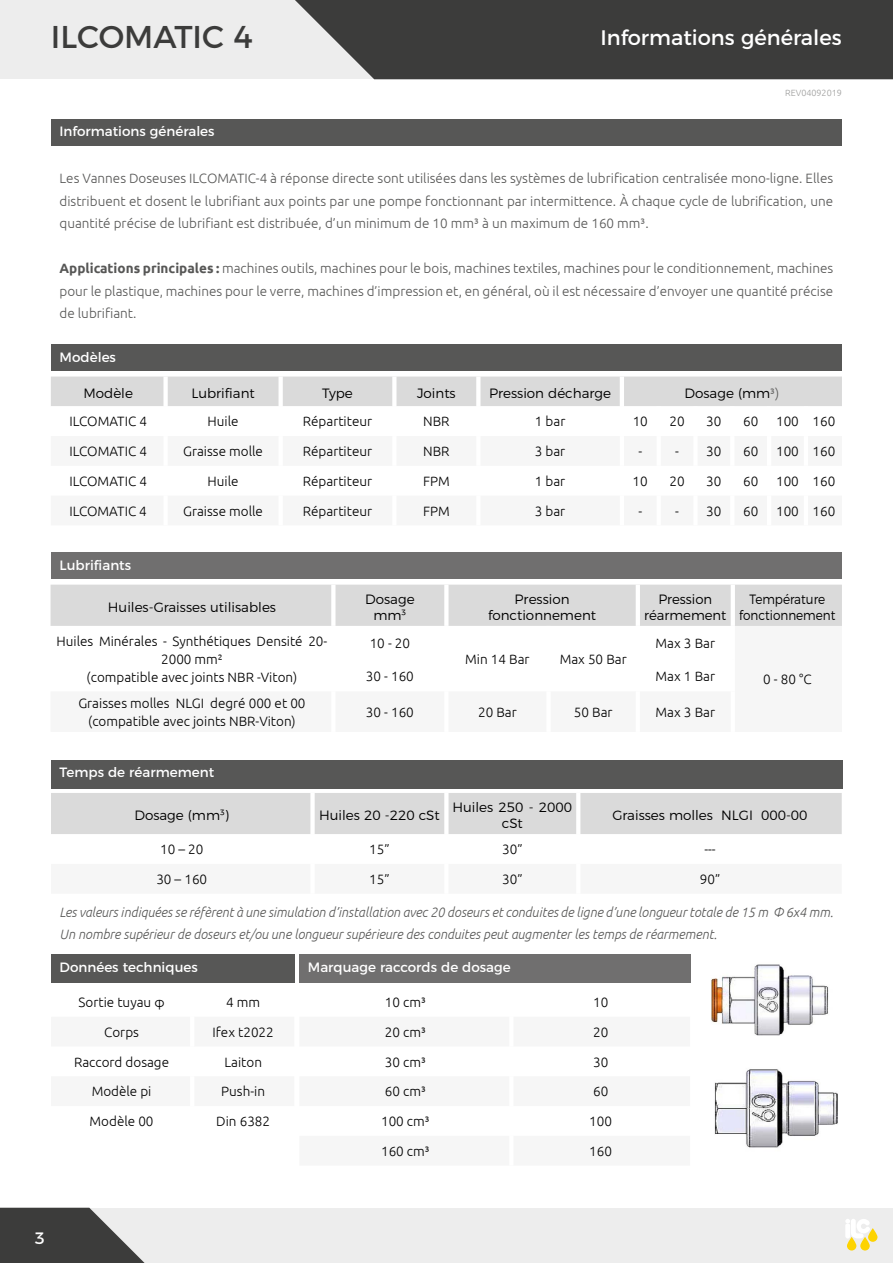
<style>
.page{position:relative;width:893px;height:1263px;background:#fff}
.page>*{position:absolute;margin:0;border:0;box-sizing:border-box;transform-origin:0 0}
.t1{font:31.5px "Montserrat";color:#3c3c3b}
.t2{font:21px "Montserrat";color:#fff}
.t3{font:16.5px "Montserrat";color:#fff}
.t4{font:300 13.5px/18px "Ubuntu";color:#000;text-align:center}
.t5{font:300 13.5px/22.5px "Ubuntu";color:#575756;text-align:justify}
.t6{font:italic 300 13.5px/22.5px "Ubuntu";color:#575756;scale:.96 1}
.t7{font:300 13.5px/16.2px "Montserrat";color:#000;text-align:center}
.t8{font:13.5px "Montserrat";color:#fff}
.t9{font:300 13.5px/16.2px "Montserrat";color:#000;text-align:center;scale:.89 1}
.t10{font:300 9px "Ubuntu";color:#9d9d9c}
.s1{font-weight:700}
.s2{font-family:"Ubuntu";color:#575756}
</style>
<div class="page">
<div style="left:0;top:1208px;width:893px;height:55px;background:#ededed"></div>
<svg style="left:0;top:1208px;width:145px;height:55px"></svg>
<div style="left:0;top:0;width:893px;height:79px;background:#ededed"></div>
<div style="left:295px;top:0;width:598px;height:79px;background:#3c3c3b"></div>
<svg style="left:847px;top:1237px;width:9px;height:13px"></svg>
<svg style="left:860px;top:1237px;width:10px;height:13px"></svg>
<svg style="left:868px;top:1228px;width:9px;height:14px"></svg>
<svg style="left:845px;top:1219px;width:25px;height:19px"></svg>
<img style="left:711px;top:964px;width:127px;height:184px">
<div style="left:51px;top:793px;width:791px;height:41px;background:#dadada"></div>
<div style="left:310px;top:793px;width:5px;height:41px;background:#fff"></div>
<hr style="left:444px;top:793px;width:4px;height:41px;background:#fff">
<hr style="left:576px;top:793px;width:4px;height:41px;background:#fff">
<div style="left:51px;top:585px;width:791px;height:41px;background:#dadada"></div>
<hr style="left:331px;top:585px;width:4px;height:41px;background:#fff">
<hr style="left:444px;top:585px;width:4px;height:41px;background:#fff">
<hr style="left:636px;top:585px;width:4px;height:41px;background:#fff">
<hr style="left:731px;top:585px;width:4px;height:41px;background:#fff">
<div style="left:51px;top:376px;width:791px;height:30px;background:#dadada"></div>
<div style="left:163px;top:376px;width:5px;height:30px;background:#fff"></div>
<hr style="left:279px;top:376px;width:4px;height:30px;background:#fff">
<hr style="left:392px;top:376px;width:4px;height:30px;background:#fff">
<hr style="left:476px;top:376px;width:4px;height:30px;background:#fff">
<hr style="left:620px;top:376px;width:4px;height:30px;background:#fff">
<div style="left:51px;top:344px;width:791px;height:27px;background:#575756"></div>
<div style="left:299px;top:954px;width:392px;height:29px;background:#706f6f"></div>
<div style="left:51px;top:954px;width:243px;height:29px;background:#575756"></div>
<div style="left:51px;top:760px;width:792px;height:28px;background:#575756"></div>
<div style="left:51px;top:552px;width:791px;height:27px;background:#706f6f"></div>
<div style="left:51px;top:119px;width:791px;height:27px;background:#575756"></div>
<h1 class="t1" style="left:51px;top:11px;width:204px">ILCOMATIC 4</h1>
<h2 class="t2" style="left:600px;top:21px;width:243px">Informations générales</h2>
<p class="t8" style="left:60px;top:121px;width:157px">Informations générales</p>
<p class="t10" style="left:785px;top:88px;width:58px">REV04092019</p>
<p class="t5" style="left:60px;top:167px;width:775px">Les Vannes Doseuses ILCOMATIC-4 à réponse directe sont utilisées dans les systèmes de lubrification centralisée mono-ligne. Elles distribuent et dosent le lubrifiant aux points par une pompe fonctionnant par intermittence. À chaque cycle de lubrification, une quantité précise de lubrifiant est distribuée, d’un minimum de 10 mm³ à un maximum de 160 mm³.</p>
<p class="t5" style="left:60px;top:257px;width:775px"><span class="s1">Applications principales :</span> machines outils, machines pour le bois, machines textiles, machines pour le conditionnement, machines pour le plastique, machines pour le verre, machines d’impression et, en général, où il est nécessaire d’envoyer une quantité précise de lubrifiant.</p>
<p class="t8" style="left:60px;top:346px;width:58px">Modèles</p>
<p class="t7" style="left:83px;top:384px;width:51px">Modèle</p>
<p class="t7" style="left:191px;top:384px;width:65px">Lubrifiant</p>
<p class="t7" style="left:322px;top:384px;width:32px">Type</p>
<p class="t7" style="left:417px;top:384px;width:40px">Joints</p>
<p class="t7" style="left:489px;top:384px;width:124px">Pression décharge</p>
<p class="t7" style="left:684px;top:384px;width:96px">Dosage (mm<span class="s2">³)</span></p>
<p class="t4" style="left:69px;top:412px;width:79px">ILCOMATIC 4</p>
<p class="t4" style="left:208px;top:412px;width:33px">Huile</p>
<p class="t4" style="left:303px;top:412px;width:71px">Répartiteur</p>
<p class="t4" style="left:423px;top:412px;width:28px">NBR</p>
<p class="t4" style="left:535px;top:412px;width:32px">1 bar</p>
<p class="t4" style="left:633px;top:412px;width:17px">10</p>
<p class="t4" style="left:669px;top:412px;width:17px">20</p>
<p class="t4" style="left:706px;top:412px;width:17px">30</p>
<p class="t4" style="left:743px;top:412px;width:17px">60</p>
<p class="t4" style="left:776px;top:412px;width:61px">100 160</p>
<p class="t4" style="left:69px;top:442px;width:79px">ILCOMATIC 4</p>
<p class="t4" style="left:183px;top:442px;width:81px">Graisse molle</p>
<p class="t4" style="left:303px;top:442px;width:71px">Répartiteur</p>
<p class="t4" style="left:423px;top:442px;width:28px">NBR</p>
<p class="t4" style="left:535px;top:442px;width:32px">3 bar</p>
<p class="t4" style="left:638px;top:442px;width:5px">-</p>
<p class="t4" style="left:675px;top:442px;width:48px">- 30</p>
<p class="t4" style="left:743px;top:442px;width:17px">60</p>
<p class="t4" style="left:776px;top:442px;width:61px">100 160</p>
<p class="t4" style="left:69px;top:472px;width:79px">ILCOMATIC 4</p>
<p class="t4" style="left:208px;top:472px;width:33px">Huile</p>
<p class="t4" style="left:303px;top:472px;width:71px">Répartiteur</p>
<p class="t4" style="left:423px;top:472px;width:28px">FPM</p>
<p class="t4" style="left:535px;top:472px;width:32px">1 bar</p>
<p class="t4" style="left:633px;top:472px;width:17px">10</p>
<p class="t4" style="left:669px;top:472px;width:17px">20</p>
<p class="t4" style="left:706px;top:472px;width:17px">30</p>
<p class="t4" style="left:743px;top:472px;width:17px">60</p>
<p class="t4" style="left:776px;top:472px;width:61px">100 160</p>
<p class="t4" style="left:69px;top:502px;width:79px">ILCOMATIC 4</p>
<p class="t4" style="left:183px;top:502px;width:81px">Graisse molle</p>
<p class="t4" style="left:303px;top:502px;width:71px">Répartiteur</p>
<p class="t4" style="left:423px;top:502px;width:28px">FPM</p>
<p class="t4" style="left:535px;top:502px;width:32px">3 bar</p>
<p class="t4" style="left:638px;top:502px;width:5px">-</p>
<p class="t4" style="left:675px;top:502px;width:48px">- 30</p>
<p class="t4" style="left:743px;top:502px;width:17px">60</p>
<p class="t4" style="left:776px;top:502px;width:61px">100 160</p>
<p class="t8" style="left:60px;top:554px;width:73px">Lubrifiants</p>
<p class="t7" style="left:108px;top:598px;width:170px">Huiles-Graisses utilisables</p>
<p class="t7" style="left:365px;top:590px;width:51px">Dosage mm³</p>
<p class="t7" style="left:488px;top:590px;width:110px">Pression fonctionnement</p>
<p class="t7" style="left:644px;top:590px;width:84px">Pression réarmement</p>
<p class="t9" style="left:739px;top:590px;width:110px">Température fonctionnement</p>
<p class="t4" style="left:57px;top:632px;width:272px">Huiles Minérales - Synthétiques Densité 20-<br>2000 mm²<br>(compatible avec joints NBR -Viton)</p>
<p class="t4" style="left:370px;top:634px;width:42px">10 - 20</p>
<p class="t4" style="left:656px;top:634px;width:61px">Max 3 Bar</p>
<p class="t4" style="left:465px;top:650px;width:66px">Min 14 Bar</p>
<p class="t4" style="left:560px;top:650px;width:69px">Max 50 Bar</p>
<p class="t4" style="left:366px;top:667px;width:50px">30 - 160</p>
<p class="t4" style="left:656px;top:667px;width:61px">Max 1 Bar</p>
<p class="t4" style="left:763px;top:670px;width:50px">0 - 80 °C</p>
<p class="t4" style="left:78px;top:694px;width:229px">Graisses molles NLGI degré 000 et 00 (compatible avec joints NBR-Viton)</p>
<p class="t4" style="left:366px;top:703px;width:50px">30 - 160</p>
<p class="t4" style="left:478px;top:703px;width:40px">20 Bar</p>
<p class="t4" style="left:574px;top:703px;width:40px">50 Bar</p>
<p class="t4" style="left:656px;top:703px;width:61px">Max 3 Bar</p>
<p class="t8" style="left:60px;top:762px;width:156px">Temps de réarmement</p>
<p class="t7" style="left:134px;top:806px;width:96px">Dosage (mm³)</p>
<p class="t7" style="left:319px;top:806px;width:122px">Huiles 20 -220 cSt</p>
<p class="t7" style="left:452px;top:798px;width:121px">Huiles 250 - 2000 cSt</p>
<p class="t7" style="left:612px;top:806px;width:197px">Graisses molles NLGI 000-00</p>
<p class="t4" style="left:160px;top:840px;width:45px">10 – 20</p>
<p class="t4" style="left:369px;top:840px;width:22px">15”</p>
<p class="t4" style="left:502px;top:840px;width:22px">30”</p>
<p class="t4" style="left:704px;top:840px;width:13px">---</p>
<p class="t4" style="left:156px;top:870px;width:52px">30 – 160</p>
<p class="t4" style="left:369px;top:870px;width:22px">15”</p>
<p class="t4" style="left:502px;top:870px;width:22px">30”</p>
<p class="t4" style="left:700px;top:870px;width:22px">90”</p>
<p class="t6" style="left:60px;top:900px;width:807px">Les valeurs indiquées se réfèrent à une simulation d’installation avec 20 doseurs et conduites de ligne d’une longueur totale de 15 m Φ 6x4 mm.<br>Un nombre supérieur de doseurs et/ou une longueur supérieure des conduites peut augmenter les temps de réarmement.</p>
<p class="t8" style="left:60px;top:956px;width:140px">Données techniques</p>
<p class="t8" style="left:308px;top:956px;width:204px">Marquage raccords de dosage</p>
<p class="t4" style="left:79px;top:993px;width:87px">Sortie tuyau φ</p>
<p class="t4" style="left:226px;top:993px;width:35px">4 mm</p>
<p class="t4" style="left:104px;top:1023px;width:36px">Corps</p>
<p class="t4" style="left:213px;top:1023px;width:63px">Ifex t2022</p>
<p class="t4" style="left:74px;top:1052px;width:96px">Raccord dosage</p>
<p class="t4" style="left:224px;top:1052px;width:39px">Laiton</p>
<p class="t4" style="left:92px;top:1082px;width:61px">Modèle pi</p>
<p class="t4" style="left:221px;top:1082px;width:45px">Push-in</p>
<p class="t4" style="left:90px;top:1112px;width:65px">Modèle 00</p>
<p class="t4" style="left:216px;top:1112px;width:55px">Din 6382</p>
<p class="t4" style="left:385px;top:993px;width:43px">10 cm³</p>
<p class="t4" style="left:593px;top:993px;width:17px">10</p>
<p class="t4" style="left:385px;top:1023px;width:43px">20 cm³</p>
<p class="t4" style="left:593px;top:1023px;width:17px">20</p>
<p class="t4" style="left:385px;top:1052px;width:43px">30 cm³</p>
<p class="t4" style="left:593px;top:1052px;width:17px">30</p>
<p class="t4" style="left:385px;top:1082px;width:43px">60 cm³</p>
<p class="t4" style="left:593px;top:1082px;width:17px">60</p>
<p class="t4" style="left:381px;top:1112px;width:50px">100 cm³</p>
<p class="t4" style="left:589px;top:1112px;width:24px">100</p>
<p class="t4" style="left:381px;top:1142px;width:50px">160 cm³</p>
<p class="t4" style="left:589px;top:1142px;width:24px">160</p>
<p class="t3" style="left:35px;top:1225px;width:12px">3</p>
</div>
